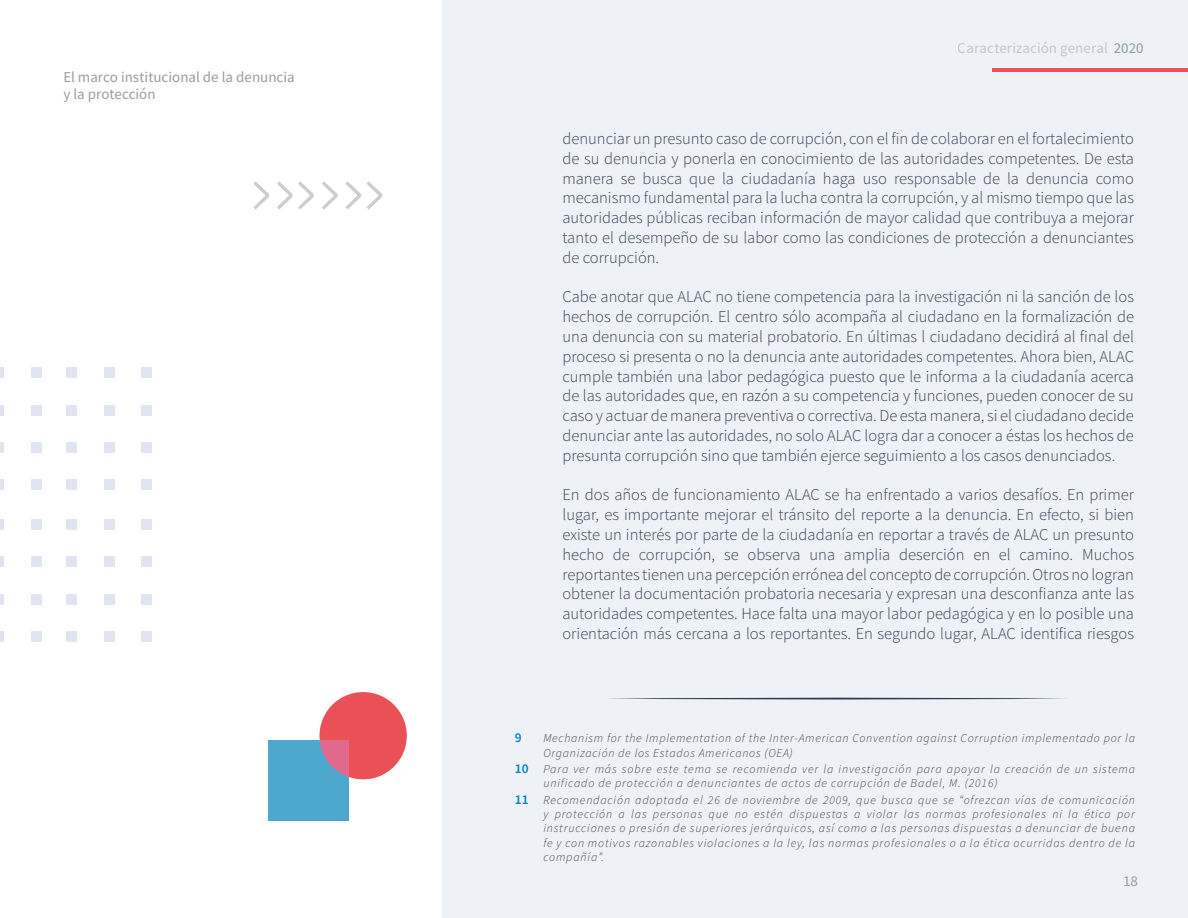
<style>
.page{position:relative;width:1188px;height:918px;background:#fff}
.page>*{position:absolute;margin:0;border:0;box-sizing:border-box;transform-origin:0 0}
.t1{font:300 16.5px/19.8px "Source Sans Pro";color:#354156;text-align:justify}
.t2{font:15px/16.5px "Source Sans Pro";color:#9b9b9b}
.t3{font:600 13.5px "Source Sans Pro";color:#0083c4}
.t4{font:italic 300 12px/14.4px "Source Sans Pro";letter-spacing:.07em;color:#414042}
.s1{color:#2a4954}
.s2{font-weight:600;font-style:normal;font-size:13.5px;color:#0083c4}
</style>
<div class="page">
<div style="left:442px;top:0;width:746px;height:918px;background:#eef2f6"></div>
<div style="left:66px;top:368px;width:11px;height:10px;background:#e0e4f0"></div>
<div style="left:104px;top:368px;width:10px;height:10px;background:#e0e4f0"></div>
<div style="left:142px;top:368px;width:10px;height:10px;background:#e0e4f0"></div>
<div style="left:66px;top:442px;width:11px;height:11px;background:#e0e4f0"></div>
<div style="left:104px;top:442px;width:10px;height:11px;background:#e0e4f0"></div>
<div style="left:142px;top:442px;width:10px;height:11px;background:#e0e4f0"></div>
<div style="left:66px;top:480px;width:11px;height:10px;background:#e0e4f0"></div>
<div style="left:104px;top:480px;width:10px;height:10px;background:#e0e4f0"></div>
<div style="left:142px;top:480px;width:10px;height:10px;background:#e0e4f0"></div>
<div style="left:66px;top:405px;width:11px;height:10px;background:#e0e4f0"></div>
<div style="left:104px;top:405px;width:10px;height:10px;background:#e0e4f0"></div>
<div style="left:142px;top:405px;width:10px;height:10px;background:#e0e4f0"></div>
<div style="left:66px;top:519px;width:11px;height:11px;background:#e0e4f0"></div>
<div style="left:104px;top:519px;width:10px;height:11px;background:#e0e4f0"></div>
<div style="left:142px;top:519px;width:10px;height:11px;background:#e0e4f0"></div>
<div style="left:66px;top:594px;width:11px;height:10px;background:#e0e4f0"></div>
<div style="left:104px;top:594px;width:10px;height:10px;background:#e0e4f0"></div>
<div style="left:142px;top:594px;width:10px;height:10px;background:#e0e4f0"></div>
<div style="left:66px;top:631px;width:11px;height:11px;background:#e0e4f0"></div>
<div style="left:104px;top:631px;width:10px;height:11px;background:#e0e4f0"></div>
<div style="left:142px;top:631px;width:10px;height:11px;background:#e0e4f0"></div>
<div style="left:66px;top:557px;width:11px;height:10px;background:#e0e4f0"></div>
<div style="left:104px;top:557px;width:10px;height:10px;background:#e0e4f0"></div>
<div style="left:142px;top:557px;width:10px;height:10px;background:#e0e4f0"></div>
<hr style="left:0;top:368px;width:4px;height:10px;background:#e0e4f0">
<div style="left:31px;top:368px;width:11px;height:10px;background:#e0e4f0"></div>
<hr style="left:0;top:442px;width:4px;height:11px;background:#e0e4f0">
<div style="left:31px;top:442px;width:11px;height:11px;background:#e0e4f0"></div>
<hr style="left:0;top:480px;width:4px;height:10px;background:#e0e4f0">
<div style="left:31px;top:480px;width:11px;height:10px;background:#e0e4f0"></div>
<hr style="left:0;top:405px;width:4px;height:10px;background:#e0e4f0">
<div style="left:31px;top:405px;width:11px;height:10px;background:#e0e4f0"></div>
<hr style="left:0;top:519px;width:4px;height:11px;background:#e0e4f0">
<div style="left:31px;top:519px;width:11px;height:11px;background:#e0e4f0"></div>
<hr style="left:0;top:594px;width:4px;height:10px;background:#e0e4f0">
<div style="left:31px;top:594px;width:11px;height:10px;background:#e0e4f0"></div>
<hr style="left:0;top:631px;width:4px;height:11px;background:#e0e4f0">
<div style="left:31px;top:631px;width:11px;height:11px;background:#e0e4f0"></div>
<hr style="left:0;top:557px;width:4px;height:10px;background:#e0e4f0">
<div style="left:31px;top:557px;width:11px;height:10px;background:#e0e4f0"></div>
<div style="left:319px;top:692px;width:88px;height:87px;background:#e95157;border-radius:50%"></div>
<div style="left:268px;top:740px;width:80px;height:80px;background:#4ea8ce"></div>
<svg style="left:609px;top:698px;width:456px;height:2px"></svg>
<hr style="left:993px;top:68px;width:195px;height:3px;background:#e95157">
<svg style="left:345px;top:181px;width:16px;height:29px"></svg>
<svg style="left:322px;top:181px;width:16px;height:29px"></svg>
<svg style="left:367px;top:181px;width:15px;height:29px"></svg>
<svg style="left:253px;top:181px;width:16px;height:29px"></svg>
<svg style="left:277px;top:181px;width:37px;height:29px"></svg>
<p class="t2" style="left:63px;top:69px;width:233px">El marco institucional de la denuncia y la protección</p>
<p class="t2" style="left:958px;top:40px;width:187px">Caracterización general <span class="s1">2020</span></p>
<p class="t1" style="left:562px;top:129px;width:573px">denunciar un presunto caso de corrupción, con el fin de colaborar en el fortalecimiento de su denuncia y ponerla en conocimiento de las autoridades competentes. De esta manera se busca que la ciudadanía haga uso responsable de la denuncia como mecanismo fundamental para la lucha contra la corrupción, y al mismo tiempo que las autoridades públicas reciban información de mayor calidad que contribuya a mejorar tanto el desempeño de su labor como las condiciones de protección a denunciantes de corrupción.</p>
<p class="t1" style="left:562px;top:287px;width:573px">Cabe anotar que ALAC no tiene competencia para la investigación ni la sanción de los hechos de corrupción. El centro sólo acompaña al ciudadano en la formalización de una denuncia con su material probatorio. En últimas l ciudadano decidirá al final del proceso si presenta o no la denuncia ante autoridades competentes. Ahora bien, ALAC cumple también una labor pedagógica puesto que le informa a la ciudadanía acerca de las autoridades que, en razón a su competencia y funciones, pueden conocer de su caso y actuar de manera preventiva o correctiva. De esta manera, si el ciudadano decide denunciar ante las autoridades, no solo ALAC logra dar a conocer a éstas los hechos de presunta corrupción sino que también ejerce seguimiento a los casos denunciados.</p>
<p class="t1" style="left:562px;top:485px;width:573px">En dos años de funcionamiento ALAC se ha enfrentado a varios desafíos. En primer lugar, es importante mejorar el tránsito del reporte a la denuncia. En efecto, si bien existe un interés por parte de la ciudadanía en reportar a través de ALAC un presunto hecho de corrupción, se observa una amplia deserción en el camino. Muchos reportantes tienen una percepción errónea del concepto de corrupción. Otros no logran obtener la documentación probatoria necesaria y expresan una desconfianza ante las autoridades competentes. Hace falta una mayor labor pedagógica y en lo posible una orientación más cercana a los reportantes. En segundo lugar, ALAC identifica riesgos</p>
<p class="t3" style="left:515px;top:729px;width:8px">9</p>
<p class="t4" style="left:543px;top:731px;width:593px">Mechanism for the Implementation of the Inter-American Convention against Corruption implementado por la<br>Organización de los Estados Americanos (OEA)</p>
<p class="t4" style="left:543px;top:762px;width:593px;text-indent:-28px"><span class="s2">10</span> Para ver más sobre este tema se recomienda ver la investigación para apoyar la creación de un sistema unificado de protección a denunciantes de actos de corrupción de Badel, M. (2016)</p>
<p class="t4" style="left:543px;top:792px;width:593px;text-align:justify;text-indent:-28px"><span class="s2">11</span> Recomendación adoptada el 26 de noviembre de 2009, que busca que se “ofrezcan vías de comunicación y protección a las personas que no estén dispuestas a violar las normas profesionales ni la ética por instrucciones o presión de superiores jerárquicos, así como a las personas dispuestas a denunciar de buena fe y con motivos razonables violaciones a la ley, las normas profesionales o a la ética ocurridas dentro de la compañía”.</p>
<p class="t2" style="left:1123px;top:872px;width:16px">18</p>
</div>
